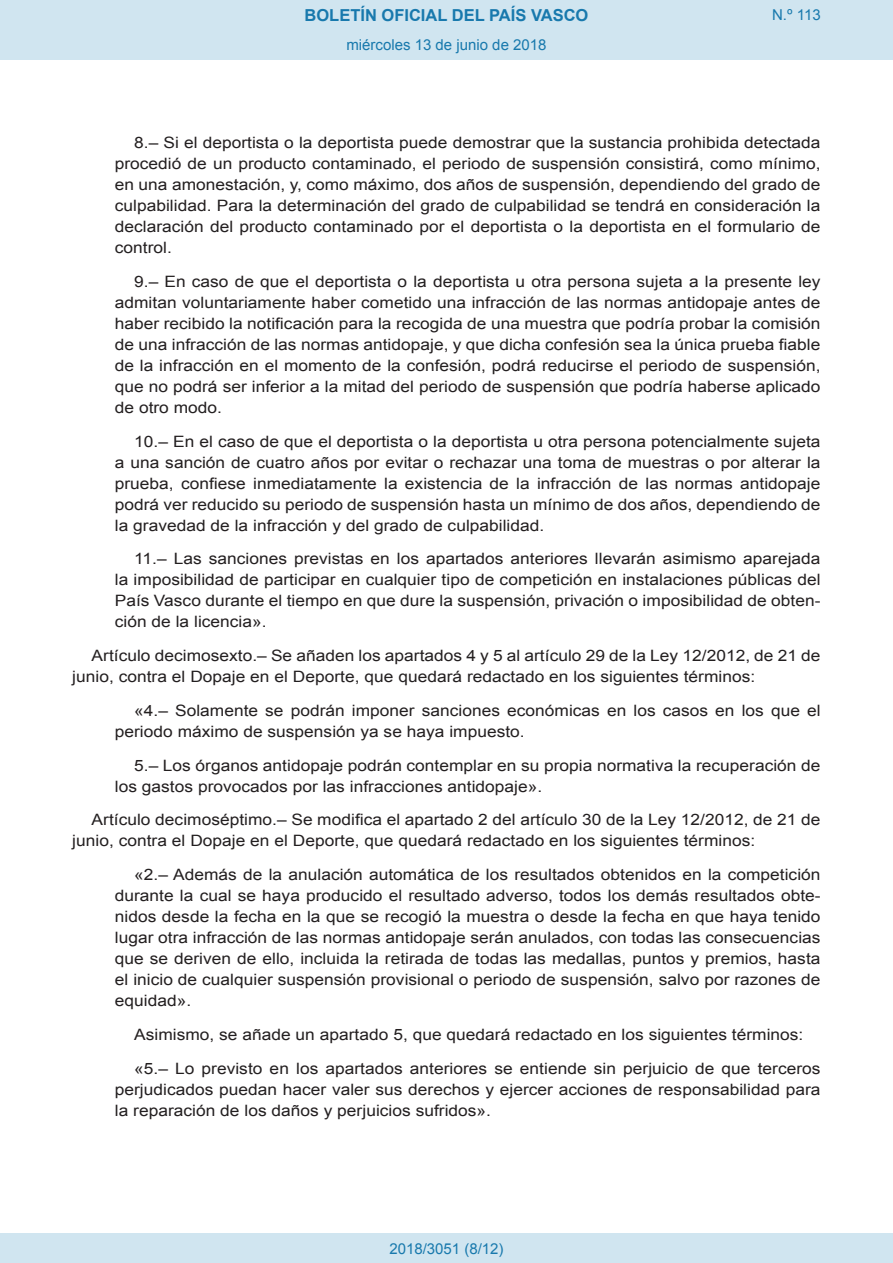
<style>
.page{position:relative;width:893px;height:1263px;background:#fff}
.page>*{position:absolute;margin:0;border:0;box-sizing:border-box;transform-origin:0 0}
.t1{font:700 16.5px "Arial";color:#1879ad}
.BOPVDetalle{font:15.6px/21px "Arial";color:#231f20;text-align:justify;scale:1.11 1}
.Paginacion_Centro{font:15px "Arial";color:#1879ad}
</style>
<div class="page">
<div style="left:0;top:0;width:893px;height:60px;background:#d0e5f0"></div>
<div style="left:0;top:1233px;width:893px;height:30px;background:#d0e5f0"></div>
<p class="t1" style="left:305px;top:4px;width:285px">BOLETÍN OFICIAL DEL PAÍS VASCO</p>
<p class="Paginacion_Centro" style="left:346px;top:35px;width:202px">miércoles 13 de junio de 2018</p>
<p class="Paginacion_Centro" style="left:772px;top:5px;width:50px">N.º 113</p>
<p class="BOPVDetalle" style="left:115px;top:132px;width:637px;text-indent:19px">8.– Si el deportista o la deportista puede demostrar que la sustancia prohibida detectada procedió de un producto contaminado, el periodo de suspensión consistirá, como mínimo, en una amonestación, y, como máximo, dos años de suspensión, dependiendo del grado de culpabilidad. Para la determinación del grado de culpabilidad se tendrá en consideración la declaración del producto contaminado por el deportista o la deportista en el formulario de control.</p>
<p class="BOPVDetalle" style="left:115px;top:271px;width:637px;text-indent:19px">9.– En caso de que el deportista o la deportista u otra persona sujeta a la presente ley admitan voluntariamente haber cometido una infracción de las normas antidopaje antes de haber recibido la notificación para la recogida de una muestra que podría probar la comisión de una infracción de las normas antidopaje, y que dicha confesión sea la única prueba fiable de la infracción en el momento de la confesión, podrá reducirse el periodo de suspensión, que no podrá ser inferior a la mitad del periodo de suspensión que podría haberse aplicado de otro modo.</p>
<p class="BOPVDetalle" style="left:115px;top:431px;width:637px;text-indent:19px">10.– En el caso de que el deportista o la deportista u otra persona potencialmente sujeta a una sanción de cuatro años por evitar o rechazar una toma de muestras o por alterar la prueba, confiese inmediatamente la existencia de la infracción de las normas antidopaje podrá ver reducido su periodo de suspensión hasta un mínimo de dos años, dependiendo de la gravedad de la infracción y del grado de culpabilidad.</p>
<p class="BOPVDetalle" style="left:115px;top:549px;width:637px;text-indent:19px">11.– Las sanciones previstas en los apartados anteriores llevarán asimismo aparejada la imposibilidad de participar en cualquier tipo de competición en instalaciones públicas del País Vasco durante el tiempo en que dure la suspensión, privación o imposibilidad de obten&shy;ción de la licencia».</p>
<p class="BOPVDetalle" style="left:72px;top:645px;width:676px;text-indent:19px">Artículo decimosexto.– Se añaden los apartados 4 y 5 al artículo 29 de la Ley 12/2012, de 21 de junio, contra el Dopaje en el Deporte, que quedará redactado en los siguientes términos:</p>
<p class="BOPVDetalle" style="left:115px;top:700px;width:637px;text-indent:19px">«4.– Solamente se podrán imponer sanciones económicas en los casos en los que el periodo máximo de suspensión ya se haya impuesto.</p>
<p class="BOPVDetalle" style="left:115px;top:755px;width:637px;text-indent:19px">5.– Los órganos antidopaje podrán contemplar en su propia normativa la recuperación de los gastos provocados por las infracciones antidopaje».</p>
<p class="BOPVDetalle" style="left:72px;top:810px;width:676px;text-indent:19px">Artículo decimoséptimo.– Se modifica el apartado 2 del artículo 30 de la Ley 12/2012, de 21 de junio, contra el Dopaje en el Deporte, que quedará redactado en los siguientes términos:</p>
<p class="BOPVDetalle" style="left:115px;top:864px;width:637px;text-indent:19px">«2.– Además de la anulación automática de los resultados obtenidos en la competición durante la cual se haya producido el resultado adverso, todos los demás resultados obte&shy;nidos desde la fecha en la que se recogió la muestra o desde la fecha en que haya tenido lugar otra infracción de las normas antidopaje serán anulados, con todas las consecuencias que se deriven de ello, incluida la retirada de todas las medallas, puntos y premios, hasta el inicio de cualquier suspensión provisional o periodo de suspensión, salvo por razones de equidad».</p>
<p class="BOPVDetalle" style="left:134px;top:1024px;width:604px">Asimismo, se añade un apartado 5, que quedará redactado en los siguientes términos:</p>
<p class="BOPVDetalle" style="left:115px;top:1058px;width:637px;text-indent:19px">«5.– Lo previsto en los apartados anteriores se entiende sin perjuicio de que terceros perjudicados puedan hacer valer sus derechos y ejercer acciones de responsabilidad para la reparación de los daños y perjuicios sufridos».</p>
<p class="Paginacion_Centro" style="left:389px;top:1238px;width:116px">2018/3051 (8/12)</p>
</div>
